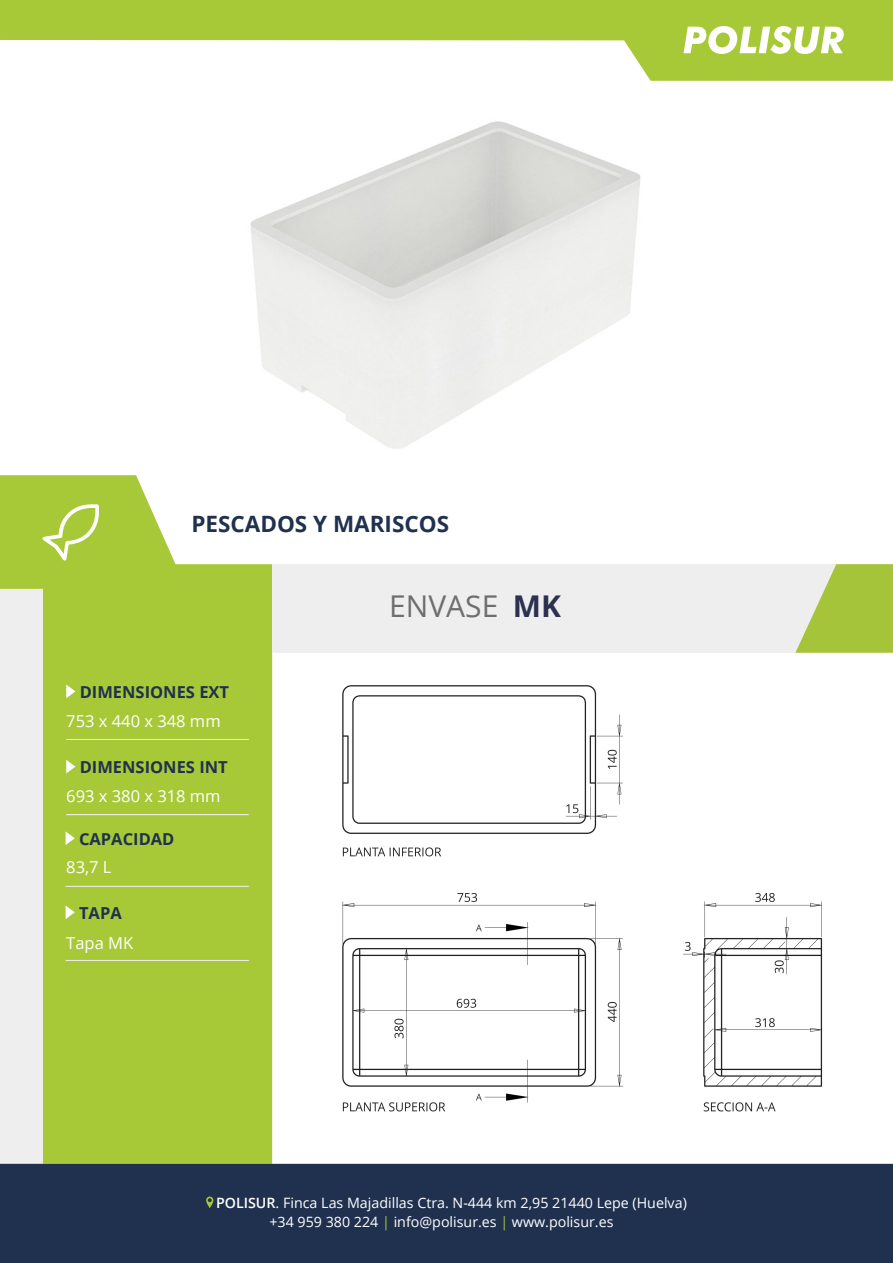
<style>
.page{position:relative;width:893px;height:1263px;background:#fff}
.page>*{position:absolute;margin:0;border:0;box-sizing:border-box;transform-origin:0 0}
.t1{font:30px "Open Sans";color:#6d6e6f}
.t2{font:700 30px "Open Sans";color:#2c314f}
.t3{font:700 22.5px "Open Sans";color:#20314f}
.t4{font:700 16.5px "Open Sans";color:#20314f}
.t5{font:16.5px "Open Sans";color:#fff}
.t6{font:14.25px/19px "Open Sans";color:#fff}
.s1{font-weight:600}
.s2{color:#a6c439}
</style>
<div class="page">
<svg style="left:0;top:475px;width:272px;height:689px;background:#accc45"></svg>
<svg style="left:0;top:0;width:893px;height:81px;fill:#a7c938"></svg>
<div style="left:272px;top:564px;width:620px;height:89px;background:#eeeeef"></div>
<svg style="left:684px;top:26px;width:160px;height:28px"></svg>
<div style="left:0;top:589px;width:42px;height:575px;background:#eeeeef"></div>
<svg style="left:795px;top:564px;width:98px;height:89px"></svg>
<div style="left:0;top:1164px;width:893px;height:99px;background:#20314f"></div>
<svg style="left:206px;top:1196px;width:7px;height:12px"></svg>
<svg style="left:66px;top:684px;width:9px;height:14px"></svg>
<svg style="left:66px;top:760px;width:9px;height:13px"></svg>
<svg style="left:66px;top:831px;width:9px;height:14px"></svg>
<hr style="left:66px;top:739px;width:183px;height:1px;background:#eeeeef">
<hr style="left:66px;top:814px;width:183px;height:1px;background:#eeeeef">
<hr style="left:66px;top:886px;width:183px;height:1px;background:#eeeeef">
<svg style="left:66px;top:905px;width:9px;height:14px"></svg>
<hr style="left:66px;top:960px;width:183px;height:1px;background:#eeeeef">
<svg style="left:42px;top:504px;width:57px;height:56px"></svg>
<img style="left:342px;top:685px;width:481px;height:427px">
<h2 class="t3" style="left:191px;top:508px;width:259px">PESCADOS Y MARISCOS</h2>
<h1 class="t1" style="left:389px;top:586px;width:111px">ENVASE</h1>
<h1 class="t2" style="left:513px;top:585px;width:50px">MK</h1>
<p class="t4" style="left:80px;top:681px;width:151px">DIMENSIONES EXT</p>
<p class="t5" style="left:66px;top:709px;width:156px">753 x 440 x 348 mm</p>
<p class="t4" style="left:80px;top:756px;width:150px">DIMENSIONES INT</p>
<p class="t5" style="left:66px;top:784px;width:156px">693 x 380 x 318 mm</p>
<p class="t4" style="left:79px;top:827px;width:97px">CAPACIDAD</p>
<p class="t5" style="left:66px;top:856px;width:47px">83,7 L</p>
<p class="t4" style="left:79px;top:901px;width:44px">TAPA</p>
<p class="t5" style="left:66px;top:932px;width:68px">Tapa MK</p>
<p class="t6" style="left:269px;top:1193px;width:419px;text-indent:-53px"><span class="s1">POLISUR</span>. Finca Las Majadillas Ctra. N-444 km 2,95 21440 Lepe (Huelva) +34 959 380 224 <span class="s2">|</span> info@polisur.es <span class="s2">|</span> www.polisur.es</p>
</div>
